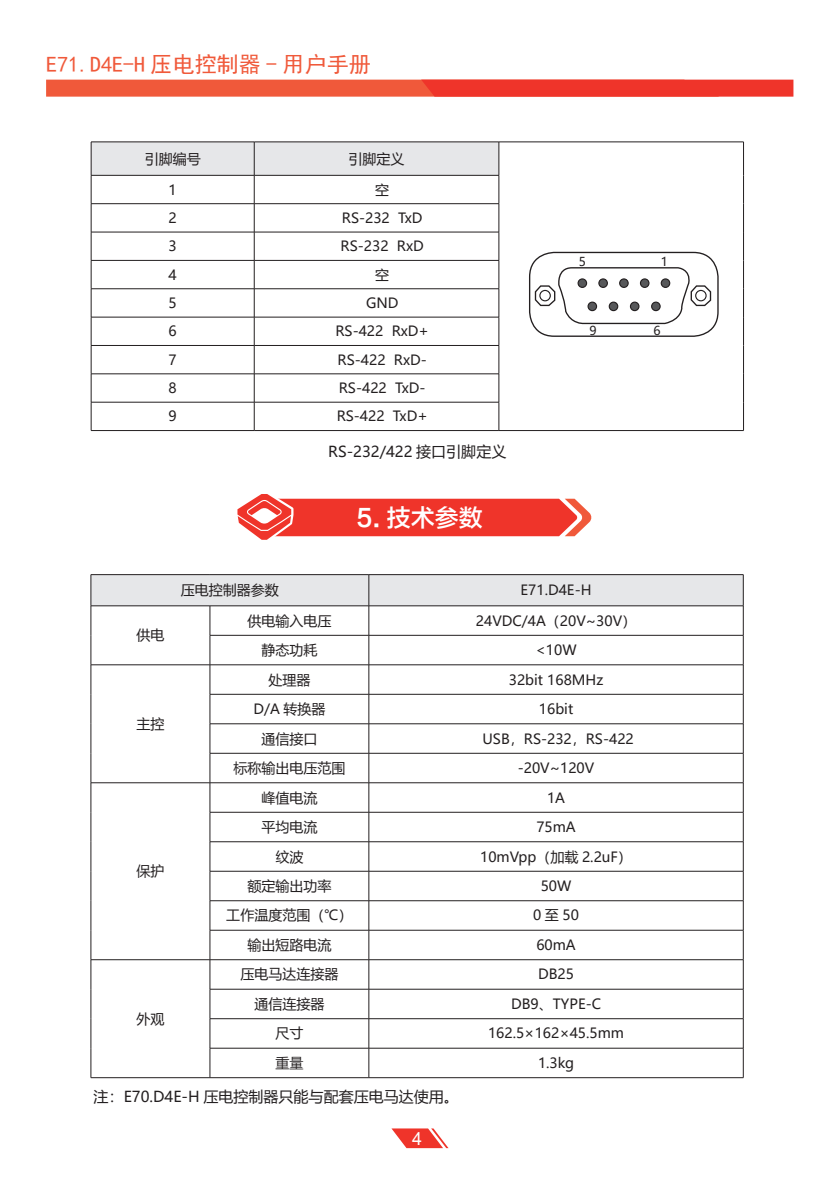
<style>
.page{position:relative;width:840px;height:1191px;background:#fff}
.page>*{position:absolute;margin:0;border:0;box-sizing:border-box;transform-origin:0 0}
.标题{font:24px "FZLTZHK GBK1 0";color:#fff}
.t1{font:22px "Sim Hei";color:#f0593a}
.t2{font:18px "Arial";color:#fff}
.正文不缩进{font:15px "Microsoft Ya Hei";color:#231f20}
.正文-1{font:15px "Microsoft Ya Hei";color:#231f20}
.表格文字{font:14px "Microsoft Ya Hei";color:#231f20}
.三级标题{font:12.2px "Microsoft Ya Hei";color:#231f20}
</style>
<div class="page">
<svg style="left:46px;top:80px;width:747px;height:17px;background:#ef4a35"></svg>
<svg style="left:391px;top:1128px;width:57px;height:20px"></svg>
<hr style="left:91px;top:141px;width:163px;height:1px;background:#231f20">
<hr style="left:254px;top:141px;width:244px;height:1px;background:#231f20">
<hr style="left:498px;top:141px;width:245px;height:1px;background:#231f20">
<hr style="left:742px;top:142px;width:1px;height:33px;background:#231f20">
<svg style="left:91px;top:142px;width:408px;height:288px"></svg>
<hr style="left:91px;top:430px;width:163px;height:1px;background:#231f20">
<hr style="left:254px;top:430px;width:244px;height:1px;background:#231f20">
<hr style="left:498px;top:430px;width:245px;height:1px;background:#231f20">
<div style="left:528px;top:252px;width:190px;height:85px;border:1px solid #231f20;border-radius:25px"></div>
<svg style="left:533px;top:267px;width:178px;height:58px"></svg>
<svg style="left:90px;top:574px;width:653px;height:385px"></svg>
<hr style="left:91px;top:959px;width:119px;height:1px;background:#231f20">
<hr style="left:90px;top:959px;width:1px;height:30px;background:#231f20">
<hr style="left:210px;top:959px;width:158px;height:1px;background:#231f20">
<hr style="left:209px;top:959px;width:1px;height:30px;background:#231f20">
<hr style="left:368px;top:959px;width:375px;height:1px;background:#231f20">
<hr style="left:368px;top:959px;width:1px;height:30px;background:#231f20">
<hr style="left:742px;top:959px;width:1px;height:30px;background:#231f20">
<svg style="left:90px;top:989px;width:1px;height:29px"></svg>
<hr style="left:210px;top:989px;width:158px;height:1px;background:#231f20">
<svg style="left:209px;top:989px;width:1px;height:29px"></svg>
<hr style="left:368px;top:989px;width:375px;height:1px;background:#231f20">
<svg style="left:368px;top:989px;width:1px;height:29px"></svg>
<svg style="left:742px;top:989px;width:1px;height:29px"></svg>
<hr style="left:90px;top:1018px;width:1px;height:30px;background:#231f20">
<hr style="left:210px;top:1018px;width:158px;height:1px;background:#231f20">
<hr style="left:209px;top:1018px;width:1px;height:30px;background:#231f20">
<hr style="left:368px;top:1018px;width:375px;height:1px;background:#231f20">
<hr style="left:368px;top:1018px;width:1px;height:30px;background:#231f20">
<hr style="left:742px;top:1018px;width:1px;height:30px;background:#231f20">
<svg style="left:90px;top:1048px;width:1px;height:29px"></svg>
<hr style="left:210px;top:1047px;width:158px;height:1px;background:#231f20">
<svg style="left:209px;top:1048px;width:1px;height:29px"></svg>
<hr style="left:368px;top:1047px;width:375px;height:1px;background:#231f20">
<svg style="left:368px;top:1048px;width:1px;height:29px"></svg>
<svg style="left:742px;top:1048px;width:1px;height:29px"></svg>
<hr style="left:91px;top:1077px;width:119px;height:1px;background:#231f20">
<hr style="left:210px;top:1077px;width:158px;height:1px;background:#231f20">
<hr style="left:368px;top:1077px;width:375px;height:1px;background:#231f20">
<svg style="left:237px;top:494px;width:354px;height:46px"></svg>
<h2 class="t1" style="left:46px;top:53px;width:326px">E71.D4E-H 压电控制器 - 用户手册</h2>
<p class="表格文字" style="left:145px;top:149px;width:57px">引脚编号</p>
<p class="表格文字" style="left:348px;top:149px;width:57px">引脚定义</p>
<p class="表格文字" style="left:168px;top:180px;width:10px">1</p>
<p class="表格文字" style="left:375px;top:180px;width:15px">空</p>
<p class="表格文字" style="left:168px;top:208px;width:10px">2</p>
<p class="表格文字" style="left:341px;top:208px;width:82px">RS-232 TxD</p>
<p class="表格文字" style="left:168px;top:237px;width:10px">3</p>
<p class="表格文字" style="left:340px;top:237px;width:85px">RS-232 RxD</p>
<p class="表格文字" style="left:168px;top:265px;width:10px">4</p>
<p class="表格文字" style="left:375px;top:265px;width:15px">空</p>
<p class="表格文字" style="left:168px;top:293px;width:10px">5</p>
<p class="表格文字" style="left:366px;top:293px;width:34px">GND</p>
<p class="表格文字" style="left:168px;top:322px;width:10px">6</p>
<p class="表格文字" style="left:335px;top:322px;width:95px">RS-422 RxD+</p>
<p class="表格文字" style="left:168px;top:350px;width:10px">7</p>
<p class="表格文字" style="left:337px;top:350px;width:91px">RS-422 RxD-</p>
<p class="表格文字" style="left:168px;top:378px;width:10px">8</p>
<p class="表格文字" style="left:338px;top:378px;width:88px">RS-422 TxD-</p>
<p class="表格文字" style="left:168px;top:407px;width:10px">9</p>
<p class="表格文字" style="left:336px;top:407px;width:93px">RS-422 TxD+</p>
<p class="正文-1" style="left:328px;top:441px;width:179px">RS-232/422 接口引脚定义</p>
<p class="标题" style="left:356px;top:504px;width:128px">5. 技术参数</p>
<p class="三级标题" style="left:578px;top:253px;width:9px">5</p>
<p class="三级标题" style="left:660px;top:253px;width:9px">1</p>
<p class="三级标题" style="left:589px;top:322px;width:9px">9</p>
<p class="三级标题" style="left:653px;top:322px;width:9px">6</p>
<p class="表格文字" style="left:136px;top:626px;width:29px">供电</p>
<p class="表格文字" style="left:136px;top:714px;width:29px">主控</p>
<p class="表格文字" style="left:136px;top:861px;width:29px">保护</p>
<p class="表格文字" style="left:181px;top:581px;width:99px">压电控制器参数</p>
<p class="表格文字" style="left:520px;top:581px;width:72px">E71.D4E-H</p>
<p class="表格文字" style="left:247px;top:611px;width:86px">供电输入电压</p>
<p class="表格文字" style="left:475px;top:611px;width:162px">24VDC/4A（20V~30V）</p>
<p class="表格文字" style="left:261px;top:640px;width:57px">静态功耗</p>
<p class="表格文字" style="left:535px;top:640px;width:43px">&lt;10W</p>
<p class="表格文字" style="left:268px;top:670px;width:43px">处理器</p>
<p class="表格文字" style="left:508px;top:670px;width:96px">32bit 168MHz</p>
<p class="表格文字" style="left:253px;top:699px;width:73px">D/A 转换器</p>
<p class="表格文字" style="left:538px;top:699px;width:36px">16bit</p>
<p class="表格文字" style="left:261px;top:729px;width:57px">通信接口</p>
<p class="表格文字" style="left:482px;top:729px;width:153px">USB，RS-232，RS-422</p>
<p class="表格文字" style="left:233px;top:758px;width:114px">标称输出电压范围</p>
<p class="表格文字" style="left:517px;top:758px;width:78px">-20V~120V</p>
<p class="表格文字" style="left:261px;top:788px;width:57px">峰值电流</p>
<p class="表格文字" style="left:546px;top:788px;width:20px">1A</p>
<p class="表格文字" style="left:261px;top:817px;width:57px">平均电流</p>
<p class="表格文字" style="left:536px;top:817px;width:41px">75mA</p>
<p class="表格文字" style="left:275px;top:847px;width:29px">纹波</p>
<p class="表格文字" style="left:480px;top:847px;width:153px">10mVpp（加载 2.2uF）</p>
<p class="表格文字" style="left:247px;top:876px;width:86px">额定输出功率</p>
<p class="表格文字" style="left:540px;top:876px;width:32px">50W</p>
<p class="表格文字" style="left:226px;top:906px;width:128px">工作温度范围（℃）</p>
<p class="表格文字" style="left:533px;top:906px;width:47px">0至50</p>
<p class="表格文字" style="left:247px;top:935px;width:86px">输出短路电流</p>
<p class="表格文字" style="left:536px;top:935px;width:41px">60mA</p>
<p class="表格文字" style="left:240px;top:965px;width:100px">压电马达连接器</p>
<p class="表格文字" style="left:538px;top:965px;width:37px">DB25</p>
<p class="表格文字" style="left:254px;top:994px;width:72px">通信连接器</p>
<p class="表格文字" style="left:510px;top:994px;width:92px">DB9、TYPE-C</p>
<p class="表格文字" style="left:275px;top:1024px;width:29px">尺寸</p>
<p class="表格文字" style="left:488px;top:1024px;width:137px">162.5×162×45.5mm</p>
<p class="表格文字" style="left:275px;top:1053px;width:29px">重量</p>
<p class="表格文字" style="left:537px;top:1053px;width:38px">1.3kg</p>
<p class="正文不缩进" style="left:94px;top:1086px;width:366px">注：E70.D4E-H 压电控制器只能与配套压电马达使用。</p>
<p class="表格文字" style="left:136px;top:1009px;width:29px">外观</p>
<p class="t2" style="left:412px;top:1126px;width:12px">4</p>
</div>
